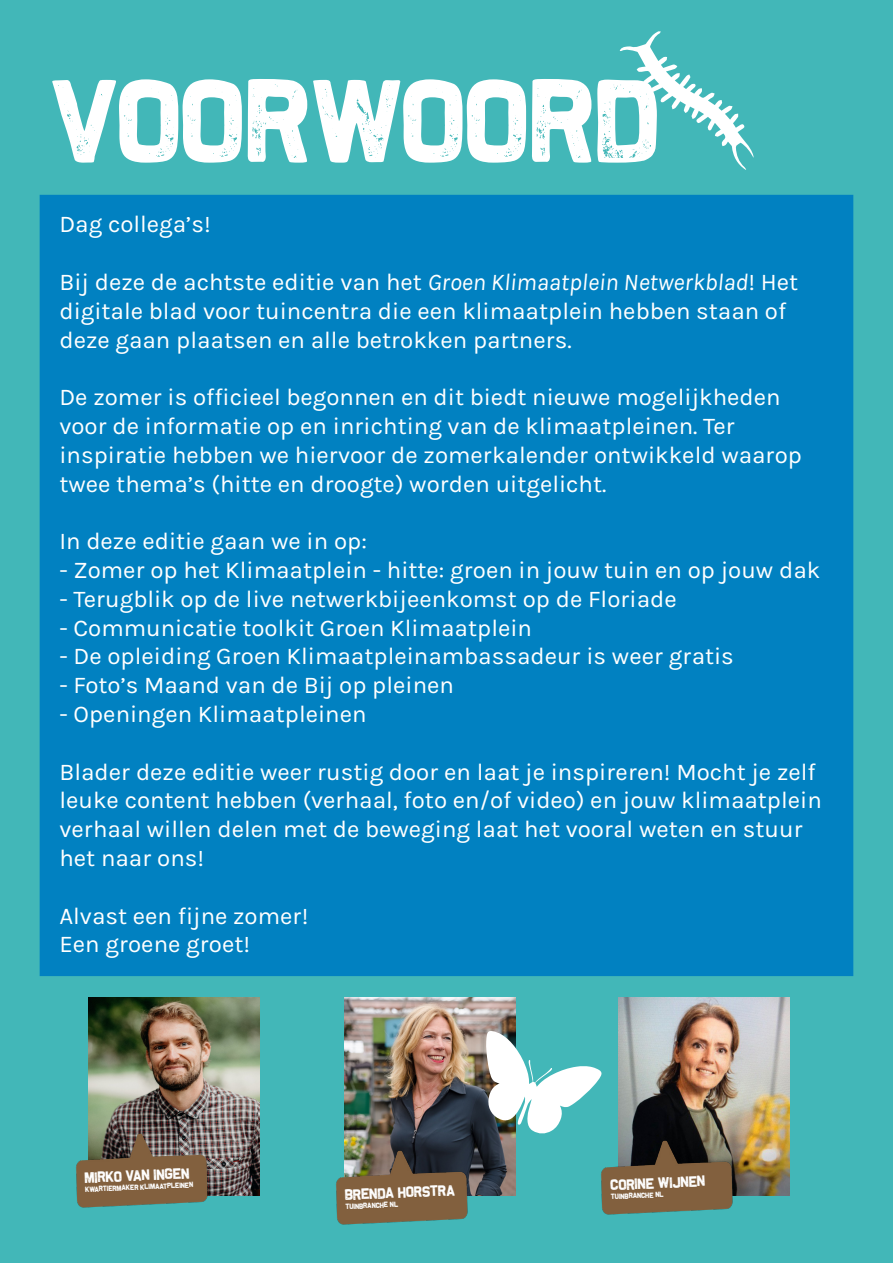
<style>
.page{position:relative;width:893px;height:1263px;background:#42b7b8}
.page>*{position:absolute;margin:0;border:0;box-sizing:border-box;transform-origin:0 0}
.t1{font:120px "The Slugand Lion";letter-spacing:-.005em;color:#fff}
.t2{font:24px/28.8px "Karla";color:#fff}
.t3{font:15px "The Slugand Lion";color:#fff}
.t4{font:7.5px "The Slugand Lion";color:#fff}
.s1{font-style:italic}
</style>
<div class="page">
<div style="left:40px;top:195px;width:813px;height:781px;background:#0181c1"></div>
<img style="left:88px;top:998px;width:171px;height:198px">
<svg style="left:620px;top:31px;width:133px;height:139px"></svg>
<img style="left:76px;top:1126px;width:136px;height:82px">
<img style="left:345px;top:998px;width:171px;height:198px">
<img style="left:336px;top:1143px;width:136px;height:82px">
<svg style="left:486px;top:1031px;width:116px;height:103px"></svg>
<img style="left:619px;top:998px;width:171px;height:198px">
<img style="left:595px;top:1133px;width:143px;height:82px">
<hr style="left:892px;top:0;width:1px;height:1263px;background:#0181c1">
<h1 class="t1" style="left:52px;top:55px;width:612px">VOORWOORD</h1>
<p class="t2" style="left:59px;top:210px;width:153px">Dag collega’s!</p>
<p class="t2" style="left:59px;top:268px;width:740px">Bij deze de achtste editie van het <span class="s1">Groen Klimaatplein Netwerkblad</span>! Het digitale blad voor tuincentra die een klimaatplein hebben staan of deze gaan plaatsen en alle betrokken partners.</p>
<p class="t2" style="left:59px;top:383px;width:744px">De zomer is officieel begonnen en dit biedt nieuwe mogelijkheden voor de informatie op en inrichting van de klimaatpleinen. Ter inspiratie hebben we hiervoor de zomerkalender ontwikkeld waarop twee thema’s (hitte en droogte) worden uitgelicht.</p>
<p class="t2" style="left:59px;top:527px;width:309px">In deze editie gaan we in op:</p>
<p class="t2" style="left:59px;top:556px;width:762px">- Zomer op het Klimaatplein - hitte: groen in jouw tuin en op jouw dak</p>
<p class="t2" style="left:59px;top:585px;width:619px">- Terugblik op de live netwerkbijeenkomst op de Floriade</p>
<p class="t2" style="left:59px;top:614px;width:474px">- Communicatie toolkit Groen Klimaatplein</p>
<p class="t2" style="left:59px;top:642px;width:676px">- De opleiding Groen Klimaatpleinambassadeur is weer gratis</p>
<p class="t2" style="left:59px;top:671px;width:396px">- Foto’s Maand van de Bij op pleinen</p>
<p class="t2" style="left:59px;top:700px;width:309px">- Openingen Klimaatpleinen</p>
<p class="t2" style="left:59px;top:758px;width:764px">Blader deze editie weer rustig door en laat je inspireren! Mocht je zelf leuke content hebben (verhaal, foto en/of video) en jouw klimaatplein verhaal willen delen met de beweging laat het vooral weten en stuur het naar ons!</p>
<p class="t2" style="left:59px;top:902px;width:250px">Alvast een fijne zomer!<br>Een groene groet!</p>
<p class="t3" style="left:85px;top:1170px;width:106px;rotate:-3deg">MIRKO VAN INGEN</p>
<p class="t4" style="left:85px;top:1186px;width:109px;rotate:-3deg">KWARTIERMAKER KLIMAATPLEINEN</p>
<p class="t3" style="left:345px;top:1187px;width:112px;rotate:-3deg">BRENDA HORSTRA</p>
<p class="t4" style="left:345px;top:1202px;width:54px;rotate:-3deg">TUINBRANCHE NL</p>
<p class="t3" style="left:610px;top:1177px;width:97px;rotate:-3deg">CORINE WIJNEN</p>
<p class="t4" style="left:611px;top:1193px;width:54px;rotate:-3deg">TUINBRANCHE NL</p>
</div>
